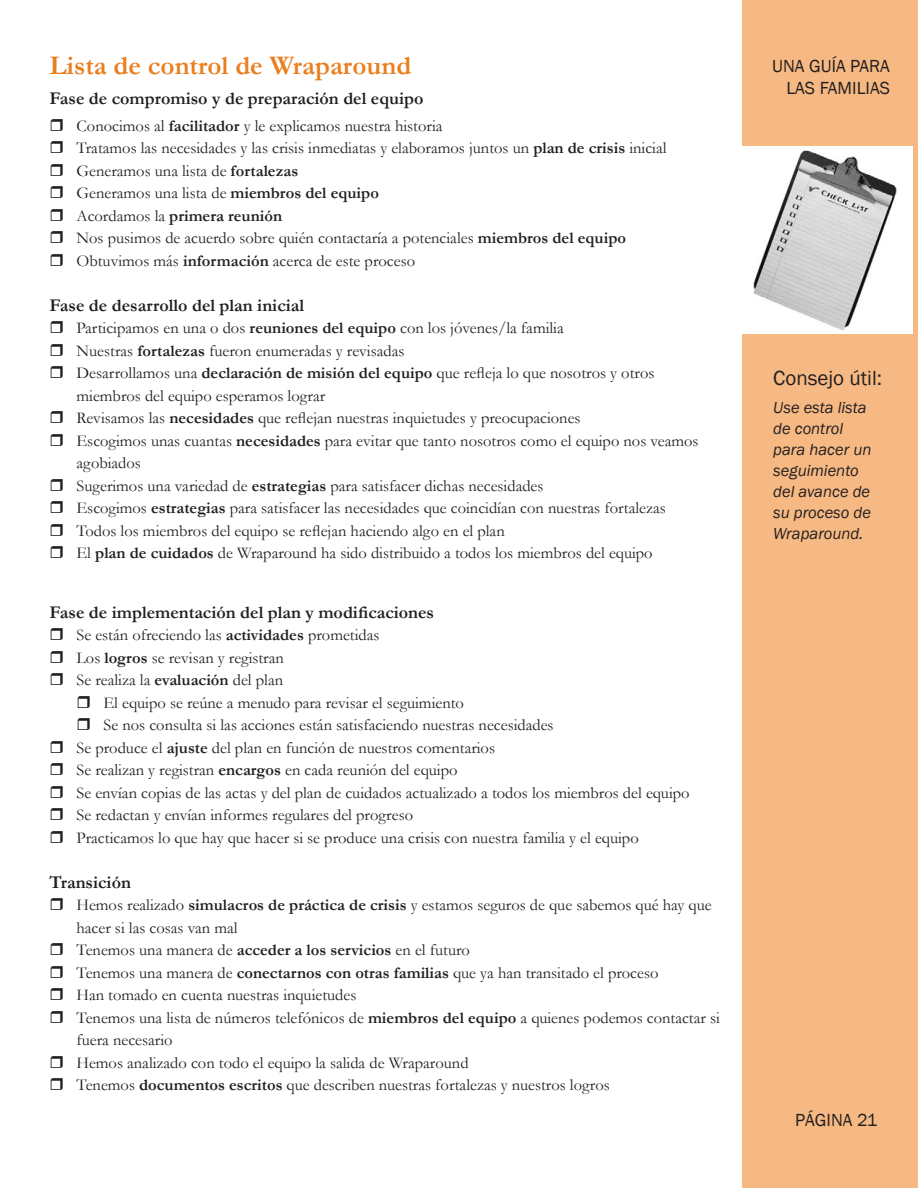
<style>
.page{position:relative;width:918px;height:1188px;background:#fff}
.page>*{position:absolute;margin:0;border:0;box-sizing:border-box;transform-origin:0 0}
.Subhead_1{font:700 27px "Garamond";color:#ea7e1d}
.sidebar_text{font:21px "Franklin Gothic";color:#231f20}
.Subhead_2{font:700 18px "Garamond";color:#231f20}
._21_Header_Footer__l{font:18px/21.6px "Franklin Gothic";color:#231f20;text-align:right}
.body_copy{font:16.5px/22.5px "Garamond";color:#231f20}
.sidebar_text-2{font:italic 16.5px/21px "Franklin Gothic";color:#231f20}
.body_copy-2{font:700 16.5px "Garamond";color:#231f20}
.s1{font-weight:700}
.s2{font-weight:400}
.s3{font-size:18px}
</style>
<div class="page">
<div style="left:742px;top:0;width:176px;height:1188px;background:#f6b983"></div>
<img style="left:742px;top:147px;width:170px;height:187px">
<p class="Subhead_1" style="left:50px;top:47px;width:363px">Lista de control de Wraparound</p>
<p class="Subhead_2" style="left:50px;top:86px;width:376px">Fase de compromiso y de preparación del equipo</p>
<p class="body_copy" style="left:76px;top:114px;width:368px">Conocimos al <span class="s1">facilitador</span> y le explicamos nuestra historia</p>
<p class="body_copy" style="left:76px;top:136px;width:592px">Tratamos las necesidades y las crisis inmediatas y elaboramos juntos un <span class="s1">plan de crisis</span> inicial</p>
<p class="body_copy" style="left:76px;top:159px;width:223px">Generamos una lista de <span class="s1">fortalezas</span></p>
<p class="body_copy" style="left:76px;top:181px;width:304px">Generamos una lista de <span class="s1">miembros del equipo</span></p>
<p class="body_copy-2" style="left:76px;top:204px;width:207px"><span class="s2">Acordamos la</span> primera reunión</p>
<p class="body_copy" style="left:76px;top:226px;width:551px">Nos pusimos de acuerdo sobre quién contactaría a potenciales <span class="s1">miembros del equipo</span></p>
<p class="body_copy" style="left:76px;top:249px;width:369px">Obtuvimos más <span class="s1">información</span> acerca de este proceso <span class="s3">--</span></p>
<p class="Subhead_2" style="left:50px;top:293px;width:256px">Fase de desarrollo del plan inicial</p>
<p class="body_copy" style="left:76px;top:316px;width:489px">Participamos en una o dos <span class="s1">reuniones del equipo</span> con los jóvenes/la familia</p>
<p class="body_copy" style="left:76px;top:339px;width:329px">Nuestras <span class="s1">fortalezas</span> fueron enumeradas y revisadas</p>
<p class="body_copy" style="left:76px;top:361px;width:579px">Desarrollamos una <span class="s1">declaración de misión del equipo</span> que refleja lo que nosotros y otros miembros del equipo esperamos lograr</p>
<p class="body_copy" style="left:76px;top:406px;width:506px">Revisamos las <span class="s1">necesidades</span> que reflejan nuestras inquietudes y preocupaciones</p>
<p class="body_copy" style="left:76px;top:429px;width:624px">Escogimos unas cuantas <span class="s1">necesidades</span> para evitar que tanto nosotros como el equipo nos veamos agobiados</p>
<p class="body_copy" style="left:76px;top:474px;width:469px">Sugerimos una variedad de <span class="s1">estrategias</span> para satisfacer dichas necesidades</p>
<p class="body_copy" style="left:76px;top:496px;width:591px">Escogimos <span class="s1">estrategias</span> para satisfacer las necesidades que coincidían con nuestras fortalezas</p>
<p class="body_copy" style="left:76px;top:519px;width:430px">Todos los miembros del equipo se reflejan haciendo algo en el plan</p>
<p class="body_copy" style="left:76px;top:541px;width:578px">El <span class="s1">plan de cuidados</span> de Wraparound ha sido distribuido a todos los miembros del equipo</p>
<p class="Subhead_2" style="left:50px;top:600px;width:386px">Fase de implementación del plan y modificaciones</p>
<p class="body_copy" style="left:76px;top:623px;width:305px">Se están ofreciendo las <span class="s1">actividades</span> prometidas</p>
<p class="body_copy" style="left:76px;top:646px;width:209px">Los <span class="s1">logros</span> se revisan y registran</p>
<p class="body_copy" style="left:76px;top:668px;width:208px">Se realiza la <span class="s1">evaluación</span> del plan</p>
<p class="body_copy" style="left:103px;top:691px;width:362px">El equipo se reúne a menudo para revisar el seguimiento</p>
<p class="body_copy" style="left:103px;top:713px;width:452px">Se nos consulta si las acciones están satisfaciendo nuestras necesidades</p>
<p class="body_copy" style="left:76px;top:736px;width:420px">Se produce el <span class="s1">ajuste</span> del plan en función de nuestros comentarios</p>
<p class="body_copy" style="left:76px;top:758px;width:383px">Se realizan y registran <span class="s1">encargos</span> en cada reunión del equipo</p>
<p class="body_copy" style="left:76px;top:781px;width:615px">Se envían copias de las actas y del plan de cuidados actualizado a todos los miembros del equipo</p>
<p class="body_copy" style="left:76px;top:803px;width:338px">Se redactan y envían informes regulares del progreso</p>
<p class="body_copy" style="left:76px;top:826px;width:564px">Practicamos lo que hay que hacer si se produce una crisis con nuestra familia y el equipo</p>
<p class="Subhead_2" style="left:50px;top:870px;width:83px">Transición</p>
<p class="body_copy" style="left:76px;top:893px;width:637px">Hemos realizado <span class="s1">simulacros de práctica de crisis</span> y estamos seguros de que sabemos qué hay que hacer si las cosas van mal</p>
<p class="body_copy" style="left:76px;top:938px;width:395px">Tenemos una manera de <span class="s1">acceder a los servicios</span> en el futuro</p>
<p class="body_copy" style="left:76px;top:961px;width:584px">Tenemos una manera de <span class="s1">conectarnos con otras familias</span> que ya han transitado el proceso</p>
<p class="body_copy" style="left:76px;top:983px;width:281px">Han tomado en cuenta nuestras inquietudes</p>
<p class="body_copy" style="left:76px;top:1006px;width:645px">Tenemos una lista de números telefónicos de <span class="s1">miembros del equipo</span> a quienes podemos contactar si fuera necesario</p>
<p class="body_copy" style="left:76px;top:1051px;width:394px">Hemos analizado con todo el equipo la salida de Wraparound</p>
<p class="body_copy" style="left:76px;top:1073px;width:535px">Tenemos <span class="s1">documentos escritos</span> que describen nuestras fortalezas y nuestros logros</p>
<p class="_21_Header_Footer__l" style="left:772px;top:56px;width:119px">UNA GUÍA PARA<br>LAS FAMILIAS</p>
<p class="sidebar_text" style="left:773px;top:365px;width:110px">Consejo útil:</p>
<p class="sidebar_text-2" style="left:773px;top:397px;width:100px">Use esta lista de control para hacer un seguimiento del avance de su proceso de<br>Wraparound.</p>
<p class="_21_Header_Footer__l" style="left:795px;top:1110px;width:84px">PÁGINA 21</p>
</div>
